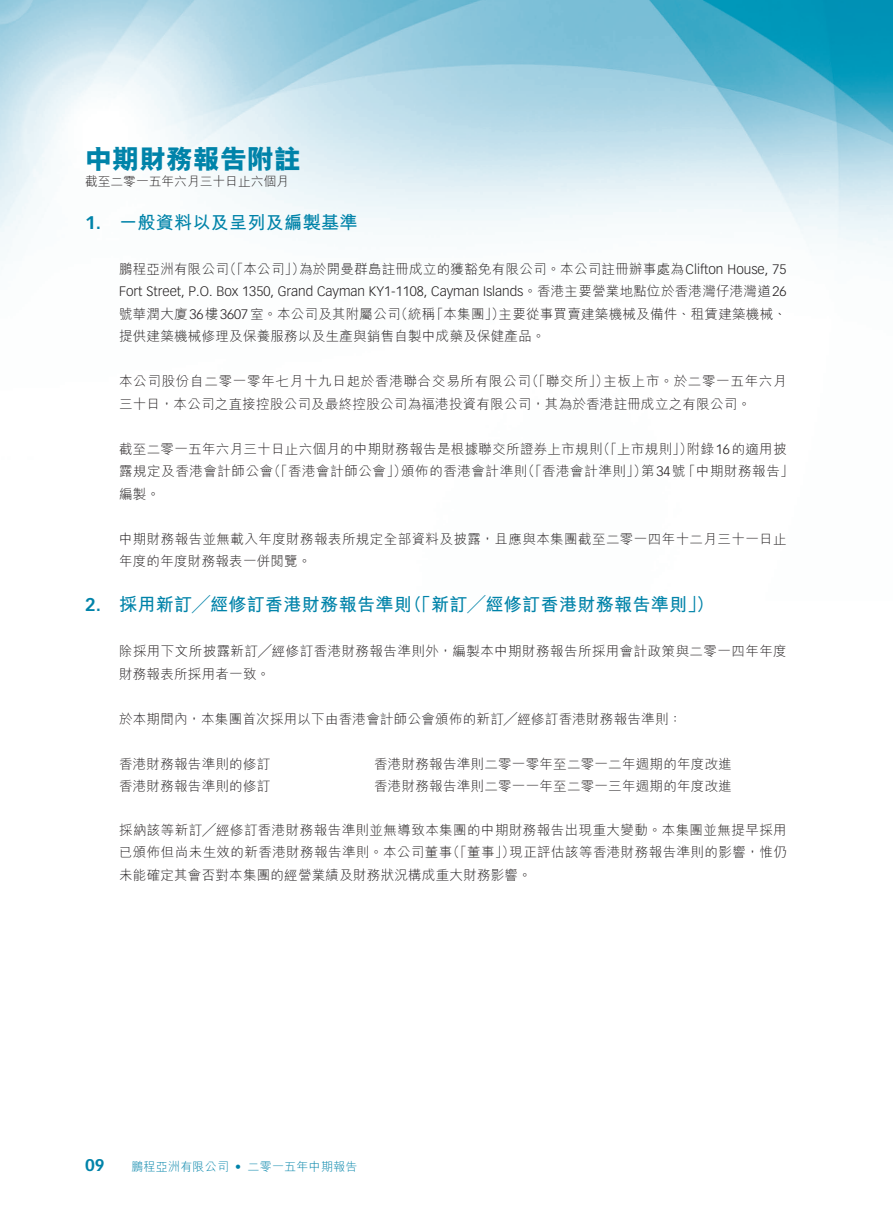
<style>
.page{position:relative;width:893px;height:1212px;background:#fff}
.page>*{position:absolute;margin:0;border:0;box-sizing:border-box;transform-origin:0 0}
.t1{font:800 27px "M Hei HK";color:#0083a9}
._01_H1{font:700 18px "M Hei HK";letter-spacing:.02em;color:#0083a9}
._01_H1-2{font:700 18px "Vectora LT Std";color:#0083a9}
.t2{font:700 16.5px "Vectora LT Std";color:#0083a9}
._00_txt{font:300 13.5px/22.5px "M Hei HK";letter-spacing:.025em;color:#231f20}
._00_txt-2{font:300 13.5px "Vectora LT Std";color:#231f20}
._50_Table_txt{font:300 13.5px "M Hei HK";letter-spacing:.02em;color:#231f20}
._00_txt-3{font:300 13.5px "M Hei HK";letter-spacing:.055em;color:#231f20}
.t3{font:300 12.75px "M Hei HK";color:#231f20}
._00_txt-4{font:300 12px "M Hei HK";letter-spacing:.02em;color:#0083a9}
._00_txt-5{font:300 12px "Vectora LT Std";color:#0083a9}
.s1{font-family:"Vectora LT Std"}
.s2{font-family:"M Hei HK"}
</style>
<div class="page">
<img style="left:0;top:0;width:893px;height:252px">
<p class="t1" style="left:85px;top:145px;width:217px">中期財務報告附註</p>
<p class="t3" style="left:85px;top:175px;width:205px">截至二零一五年六月三十日止六個月</p>
<p class="_01_H1-2" style="left:85px;top:211px;width:17px">1.</p>
<p class="_01_H1-2" style="left:85px;top:594px;width:17px">2.</p>
<p class="_01_H1" style="left:119px;top:209px;width:240px">一般資料以及呈列及編製基準</p>
<p class="_00_txt" style="left:299px;top:257px;width:489px">為於開曼群島註冊成立的獲豁免有限公司。本公司註冊辦事處為<span class="s1">Clifton House, 75</span></p>
<p class="_00_txt" style="left:223px;top:257px;width:83px">（「本公司」）</p>
<p class="_00_txt" style="left:119px;top:257px;width:111px">鵬程亞洲有限公司</p>
<p class="_00_txt-2" style="left:119px;top:284px;width:669px">Fort Street O.P, . Box 1350, Grand Cayman KY1-1108, Cayman Islands<span class="s2">。香港主要營業地點位於香港灣仔港灣道</span>26</p>
<p class="_00_txt" style="left:499px;top:302px;width:290px">主要從事買賣建築機械及備件、租賃建築機械、</p>
<p class="_00_txt" style="left:394px;top:302px;width:42px">（統稱</p>
<p class="_00_txt" style="left:430px;top:302px;width:76px">「本集團」）</p>
<p class="_00_txt" style="left:119px;top:302px;width:428px">號華潤大廈<span class="s1">36</span>樓<span class="s1">3607</span>室。本公司及其附屬公司<br>提供建築機械修理及保養服務以及生產與銷售自製中成藥及保健產品。</p>
<p class="_00_txt" style="left:525px;top:370px;width:85px">（「聯交所」）</p>
<p class="_00_txt" style="left:119px;top:370px;width:633px">本公司股份自二零一零年七月十九日起於香港聯合交易所有限公司<br>三十日，本公司之直接控股公司及最終控股公司為福港投資有限公司，其為於香港註冊成立之有限公司。</p>
<p class="_00_txt" style="left:687px;top:437px;width:101px">附錄<span class="s1">16</span>的適用披</p>
<p class="_00_txt-3" style="left:603px;top:374px;width:185px">主板上市。於二零一五年六月</p>
<p class="_00_txt" style="left:597px;top:437px;width:97px">（「上市規則」）</p>
<p class="_00_txt" style="left:119px;top:437px;width:485px">截至二零一五年六月三十日止六個月的中期財務報告是根據聯交所證券上市規則</p>
<p class="_00_txt" style="left:119px;top:460px;width:156px">露規定及香港會計師公會編製。</p>
<p class="_00_txt" style="left:119px;top:527px;width:669px">中期財務報告並無載入年度財務報表所規定全部資料及披露，且應與本集團截至二零一四年十二月三十一日止年度的年度財務報表一併閱覽。</p>
<p class="_01_H1" style="left:404px;top:591px;width:311px">（「新訂╱經修訂香港財務報告準則 (「</p>
<p class="_00_txt" style="left:268px;top:460px;width:140px">（「香港會計師公會」）</p>
<p class="_00_txt" style="left:522px;top:460px;width:126px">（「香港會計準則」）</p>
<p class="_00_txt" style="left:401px;top:460px;width:128px">頒佈的香港會計準則</p>
<p class="_00_txt" style="left:641px;top:460px;width:46px">第<span class="s1">34</span>號</p>
<p class="_00_txt" style="left:682px;top:460px;width:113px">「中期財務報告「</p>
<p class="_01_H1" style="left:119px;top:591px;width:294px">採用新訂╱經修訂香港財務報告準則</p>
<p class="_00_txt" style="left:119px;top:640px;width:669px">除採用下文所披露新訂╱經修訂香港財務報告準則外，編製本中期財務報告所採用會計政策與二零一四年年度財務報表所採用者一致。</p>
<p class="_00_txt" style="left:119px;top:707px;width:564px">於本期間內，本集團首次採用以下由香港會計師公會頒佈的新訂╱經修訂香港財務報告準則：</p>
<p class="_50_Table_txt" style="left:374px;top:757px;width:359px">香港財務報告準則二零一零年至二零一二年週期的年度改進</p>
<p class="_50_Table_txt" style="left:119px;top:757px;width:153px">香港財務報告準則的修訂</p>
<p class="_50_Table_txt" style="left:374px;top:779px;width:359px">香港財務報告準則二零一一年至二零一三年週期的年度改進</p>
<p class="_50_Table_txt" style="left:119px;top:779px;width:153px">香港財務報告準則的修訂</p>
<p class="_00_txt" style="left:119px;top:818px;width:669px;text-align:right">採納該等新訂╱經修訂香港財務報告準則並無導致本集團的中期財務報告出現重大變動。本集團並無提早採用現正評估該等香港財務報告準則的影響，惟仍</p>
<p class="_00_txt" style="left:447px;top:841px;width:70px">（「董事」）</p>
<p class="_00_txt" style="left:119px;top:841px;width:414px">已頒佈但尚未生效的新香港財務報告準則。本公司董事<br>未能確定其會否對本集團的經營業績及財務狀況構成重大財務影響。</p>
<p class="t2" style="left:85px;top:1155px;width:21px">09</p>
<p class="_00_txt-4" style="left:131px;top:1161px;width:99px">鵬程亞洲有限公司</p>
<p class="_00_txt-4" style="left:248px;top:1161px;width:111px">二零一五年中期報告</p>
<p class="_00_txt-5" style="left:235px;top:1160px;width:7px">•</p>
</div>
